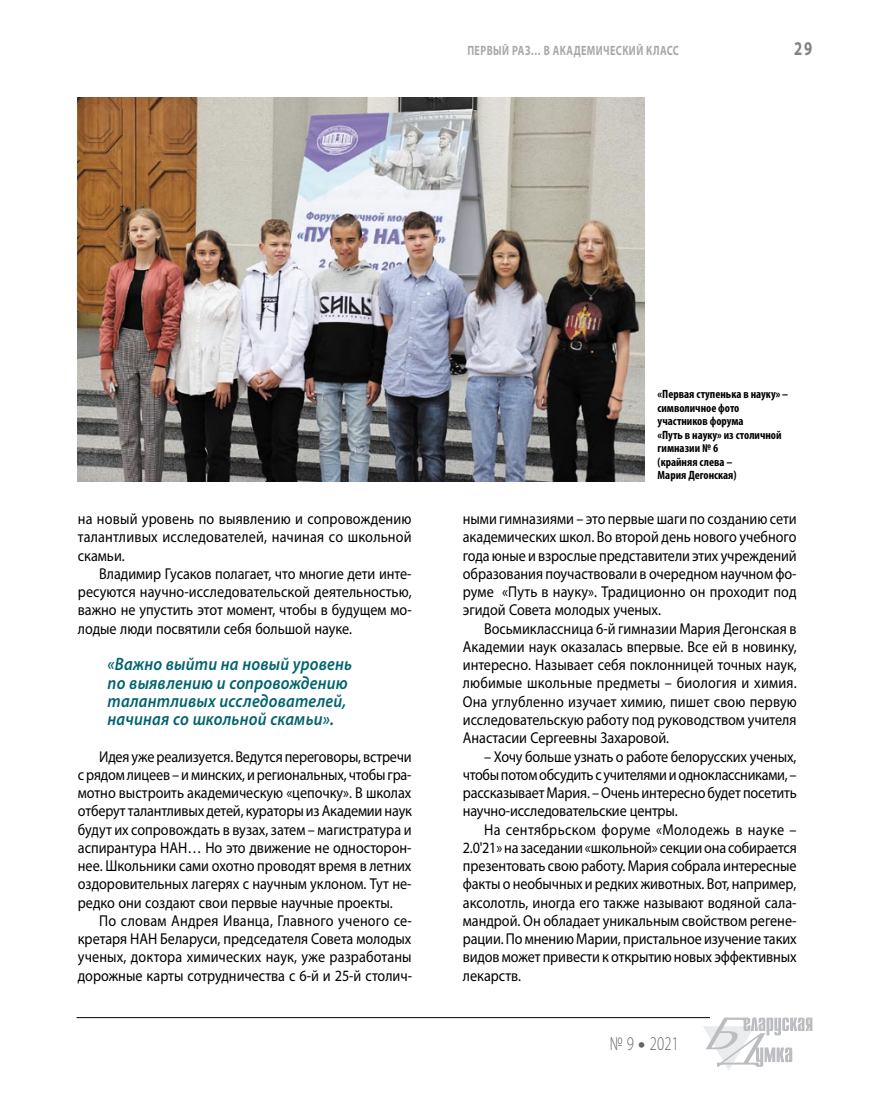
<style>
.page{position:relative;width:872px;height:1106px;background:#fff}
.page>*{position:absolute;margin:0;border:0;box-sizing:border-box;transform-origin:0 0}
.t1{font:300 19.5px "Myriad Pro";color:#636467;scale:.75 1}
.t2{font:700 19.5px "Myriad Pro";color:#808285;scale:.75 1}
.t3{font:italic 600 18px/18.3px "Myriad Pro";letter-spacing:.01em;color:#00636d;scale:.9 1}
.t4{font:15.75px/18.3px "Myriad Pro";color:#000;text-align:justify;scale:.9 1}
.t5{font:700 13.5px "Myriad Pro";letter-spacing:.04em;color:#a7a9ac;scale:.75 1}
.t6{font:700 condensed 12px/13.5px "Myriad Pro";color:#000}
.s1{font-weight:900}
</style>
<div class="page">
<hr style="left:77px;top:1017px;width:633px;height:1px;background:#000">
<img style="left:78px;top:98px;width:566px;height:384px">
<svg style="left:703px;top:1017px;width:109px;height:53px"></svg>
<p class="t5" style="left:467px;top:42px;width:284px">Первый раз… в академический класс</p>
<p class="t2" style="left:794px;top:36px;width:26px">29</p>
<p class="t4" style="left:78px;top:509px;width:372px">на новый уровень по выявлению и сопровождению талантливых исследователей, начиная со школьной скамьи.</p>
<p class="t4" style="left:78px;top:564px;width:372px;text-indent:21px">Владимир Гусаков полагает, что многие дети инте&shy;ресуются научно-исследовательской деятельностью, важно не упустить этот момент, чтобы в будущем мо&shy;лодые люди посвятили себя большой науке.</p>
<p class="t3" style="left:108px;top:654px;width:273px">«Важно выйти на новый уровень по выявлению и сопровождению талантливых исследователей, начиная со школьной скамьи».</p>
<p class="t4" style="left:78px;top:747px;width:373px;text-indent:21px">Идея уже реализуется. Ведутся переговоры, встречи с рядом лицеев – и минских, и региональных, чтобы гра&shy;мотно выстроить академическую «цепочку». В школах отберут талантливых детей, кураторы из Академии наук будут их сопровождать в вузах, затем – магистратура и аспирантура НАН… Но это движение не односторон&shy;нее. Школьники сами охотно проводят время в летних оздоровительных лагерях с научным уклоном. Тут не&shy;редко они создают свои первые научные проекты.</p>
<p class="t4" style="left:78px;top:911px;width:373px;text-indent:21px">По словам Андрея Иванца, Главного ученого се&shy;кретаря НАН Беларуси, председателя Совета молодых ученых, доктора химических наук, уже разработаны дорожные карты сотрудничества с 6-й и 25-й столич-</p>
<p class="t6" style="left:657px;top:387px;width:132px">«Первая ступенька в науку» – символичное фото участников форума<br>«Путь в науку» из столичной гимназии № 6<br>(крайняя слева –<br>Мария Дегонская)</p>
<p class="t4" style="left:463px;top:509px;width:372px">ными гимназиями – это первые шаги по созданию сети академических школ. Во второй день нового учебного года юные и взрослые представители этих учреждений образования поучаствовали в очередном научном фо&shy;руме «Путь в науку». Традиционно он проходит под эгидой Совета молодых ученых.</p>
<p class="t4" style="left:463px;top:619px;width:373px;text-indent:21px">Восьмиклассница 6-й гимназии Мария Дегонская в Академии наук оказалась впервые. Все ей в новинку, интересно. Называет себя поклонницей точных наук, любимые школьные предметы – биология и химия.<br>Она углубленно изучает химию, пишет свою первую исследовательскую работу под руководством учителя Анастасии Сергеевны Захаровой.</p>
<p class="t4" style="left:463px;top:747px;width:373px;text-indent:21px">– Хочу больше узнать о работе белорусских ученых, чтобы потом обсудить с учителями и одноклассниками, – рассказывает Мария. – Очень интересно будет посетить научно-исследовательские центры.</p>
<p class="t4" style="left:463px;top:820px;width:373px;text-indent:21px">На сентябрьском форуме «Молодежь в науке – 2.0'21» на заседании «школьной» секции она собирается презентовать свою работу. Мария собрала интересные факты о необычных и редких животных. Вот, например, аксолотль, иногда его также называют водяной сала&shy;мандрой. Он обладает уникальным свойством регене&shy;рации. По мнению Марии, пристальное изучение таких видов может привести к открытию новых эффективных лекарств.</p>
<p class="t1" style="left:609px;top:1032px;width:94px">№ 9 <span class="s1">•</span> 2021</p>
</div>
